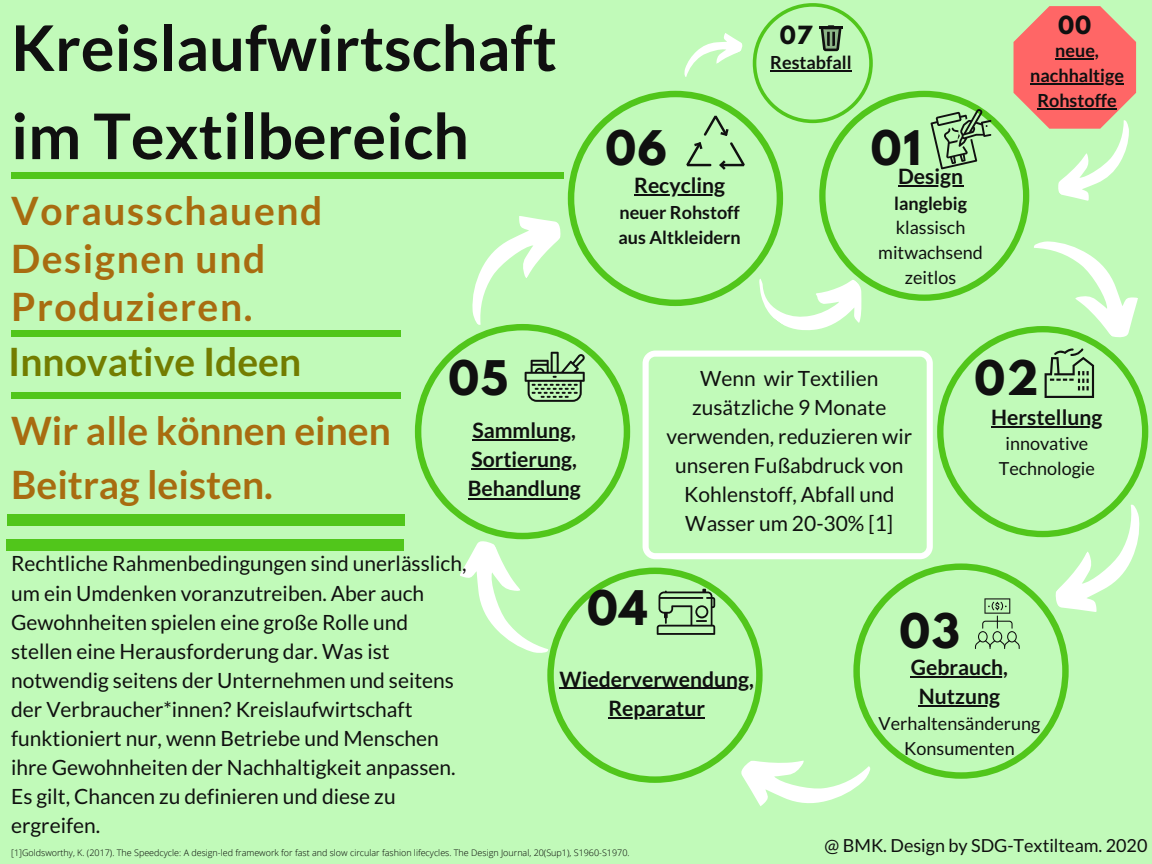
<style>
.page{position:relative;width:1152px;height:864px;background:#c1fab9}
.page>*{position:absolute;margin:0;border:0;box-sizing:border-box;transform-origin:0 0}
.t1{font:700 63px/88.2px "Lato";color:#101010}
.t2{font:700 42.3px "League Spartan";letter-spacing:.04em;color:#101010}
.t3{font:700 39px/47.7px "Lato";letter-spacing:.04em;color:#a86c10}
.t4{font:700 39px/54px "Lato";color:#a86c10}
.t5{font:700 39px "Lato";color:#737d00}
.t6{font:700 22.2px "League Spartan";color:#101010}
.t7{font:700 21.15px/29.1px "Lato";color:#101010;text-align:center}
.t8{font:21px/29.1px "Lato";color:#101010;text-align:center}
.t9{font:18px/24.8px "Lato";color:#101010;text-align:center}
.t10{font:700 18px/24.8px "Lato";color:#101010;text-align:center}
.t11{font:300 9px "Open Sans";color:#000}
</style>
<div class="page">
<svg style="left:819px;top:91px;width:209px;height:210px"></svg>
<svg style="left:568px;top:91px;width:215px;height:215px"></svg>
<svg style="left:415px;top:330px;width:215px;height:206px"></svg>
<svg style="left:937px;top:327px;width:211px;height:210px"></svg>
<svg style="left:547px;top:568px;width:216px;height:215px"></svg>
<svg style="left:853px;top:563px;width:216px;height:216px"></svg>
<svg style="left:643px;top:351px;width:290px;height:208px"></svg>
<div style="left:11px;top:172px;width:553px;height:6px;background:#51c61b"></div>
<svg style="left:741px;top:761px;width:130px;height:45px"></svg>
<svg style="left:460px;top:536px;width:94px;height:135px"></svg>
<svg style="left:472px;top:216px;width:89px;height:114px"></svg>
<svg style="left:684px;top:33px;width:59px;height:44px"></svg>
<svg style="left:746px;top:234px;width:132px;height:127px"></svg>
<svg style="left:1014px;top:6px;width:123px;height:206px"></svg>
<div style="left:11px;top:330px;width:389px;height:6px;background:#51c61b"></div>
<div style="left:7px;top:514px;width:397px;height:11px;background:#51c61b"></div>
<div style="left:11px;top:393px;width:389px;height:5px;background:#51c61b"></div>
<svg style="left:975px;top:598px;width:45px;height:51px"></svg>
<svg style="left:719px;top:142px;width:26px;height:28px"></svg>
<svg style="left:686px;top:142px;width:25px;height:24px"></svg>
<svg style="left:704px;top:116px;width:25px;height:20px"></svg>
<svg style="left:525px;top:352px;width:60px;height:50px"></svg>
<svg style="left:657px;top:589px;width:58px;height:46px"></svg>
<svg style="left:753px;top:3px;width:120px;height:120px"></svg>
<svg style="left:931px;top:109px;width:60px;height:60px"></svg>
<hr style="left:1055px;top:58px;width:44px;height:2px;background:#101010">
<hr style="left:1030px;top:83px;width:94px;height:2px;background:#101010">
<hr style="left:1037px;top:108px;width:80px;height:1px;background:#101010">
<hr style="left:898px;top:185px;width:65px;height:2px;background:#101010">
<hr style="left:991px;top:426px;width:111px;height:1px;background:#101010">
<hr style="left:911px;top:676px;width:97px;height:2px;background:#101010">
<hr style="left:919px;top:705px;width:81px;height:2px;background:#101010">
<hr style="left:560px;top:688px;width:194px;height:1px;background:#101010">
<hr style="left:608px;top:717px;width:97px;height:1px;background:#101010">
<hr style="left:472px;top:439px;width:104px;height:2px;background:#101010">
<hr style="left:471px;top:468px;width:106px;height:2px;background:#101010">
<hr style="left:468px;top:498px;width:113px;height:1px;background:#101010">
<hr style="left:634px;top:194px;width:91px;height:2px;background:#101010">
<hr style="left:770px;top:70px;width:82px;height:2px;background:#101010">
<svg style="left:1050px;top:500px;width:98px;height:127px"></svg>
<svg style="left:1028px;top:241px;width:120px;height:157px"></svg>
<div style="left:6px;top:539px;width:398px;height:12px;background:#51c61b"></div>
<h1 class="t1" style="left:11px;top:2px;width:547px">Kreislaufwirtschaft im Textilbereich</h1>
<h3 class="t3" style="left:11px;top:186px;width:313px">Vorausschauend<br>Designen und<br>Produzieren.</h3>
<h3 class="t5" style="left:8px;top:337px;width:295px">Innovative Ideen</h3>
<h3 class="t4" style="left:11px;top:403px;width:381px">Wir alle können einen<br>Beitrag leisten.</h3>
<h2 class="t2" style="left:448px;top:357px;width:61px">05</h2>
<p class="t7" style="left:468px;top:415px;width:114px;text-align:left">Sammlung,<br>Sortierung,<br>Behandlung</p>
<h2 class="t2" style="left:605px;top:126px;width:63px">06</h2>
<p class="t7" style="left:634px;top:171px;width:92px">Recycling</p>
<p class="t10" style="left:619px;top:200px;width:124px;text-align:left">neuer Rohstoff aus Altkleidern</p>
<p class="t6" style="left:780px;top:24px;width:34px">07</p>
<p class="t10" style="left:770px;top:50px;width:83px">Restabfall</p>
<h2 class="t2" style="left:871px;top:126px;width:51px">01</h2>
<p class="t7" style="left:898px;top:161px;width:67px">Design</p>
<p class="t10" style="left:894px;top:190px;width:74px">langlebig</p>
<p class="t9" style="left:878px;top:215px;width:106px">klassisch mitwachsend zeitlos</p>
<p class="t6" style="left:1058px;top:14px;width:35px">00</p>
<p class="t10" style="left:1030px;top:38px;width:95px">neue, nachhaltige<br>Rohstoffe</p>
<p class="t8" style="left:666px;top:363px;width:247px">Wenn wir Textilien zusätzliche 9 Monate verwenden, reduzieren wir unseren Fußabdruck von<br>Kohlenstoff, Abfall und<br>Wasser um 20-30% [1]</p>
<h2 class="t2" style="left:974px;top:357px;width:66px">02</h2>
<p class="t7" style="left:991px;top:402px;width:113px">Herstellung</p>
<p class="t9" style="left:999px;top:431px;width:98px">innovative<br>Technologie</p>
<p class="t8" style="left:11px;top:549px;width:457px;text-align:left">Rechtliche Rahmenbedingungen sind unerlässlich, um ein Umdenken voranzutreiben. Aber auch Gewohnheiten spielen eine große Rolle und stellen eine Herausforderung dar. Was ist notwendig seitens der Unternehmen und seitens der Verbraucher*innen? Kreislaufwirtschaft funktioniert nur, wenn Betriebe und Menschen ihre Gewohnheiten der Nachhaltigkeit anpassen.<br>Es gilt, Chancen zu definieren und diese zu ergreifen.</p>
<h2 class="t2" style="left:587px;top:587px;width:62px">04</h2>
<p class="t7" style="left:560px;top:664px;width:196px">Wiederverwendung,<br>Reparatur</p>
<h2 class="t2" style="left:900px;top:610px;width:62px">03</h2>
<p class="t7" style="left:911px;top:653px;width:99px">Gebrauch,<br>Nutzung</p>
<p class="t9" style="left:879px;top:711px;width:163px">Verhaltensänderung<br>Konsumenten</p>
<p class="t11" style="left:11px;top:846px;width:620px">[1]Goldsworthy, K. (2017). The Speedcycle: A design-led framework for fast and slow circular fashion lifecycles. The Design Journal, 20(Sup1), S1960-S1970.</p>
<p class="t9" style="left:825px;top:833px;width:324px">@ BMK. Design by SDG-Textilteam. 2020</p>
</div>
